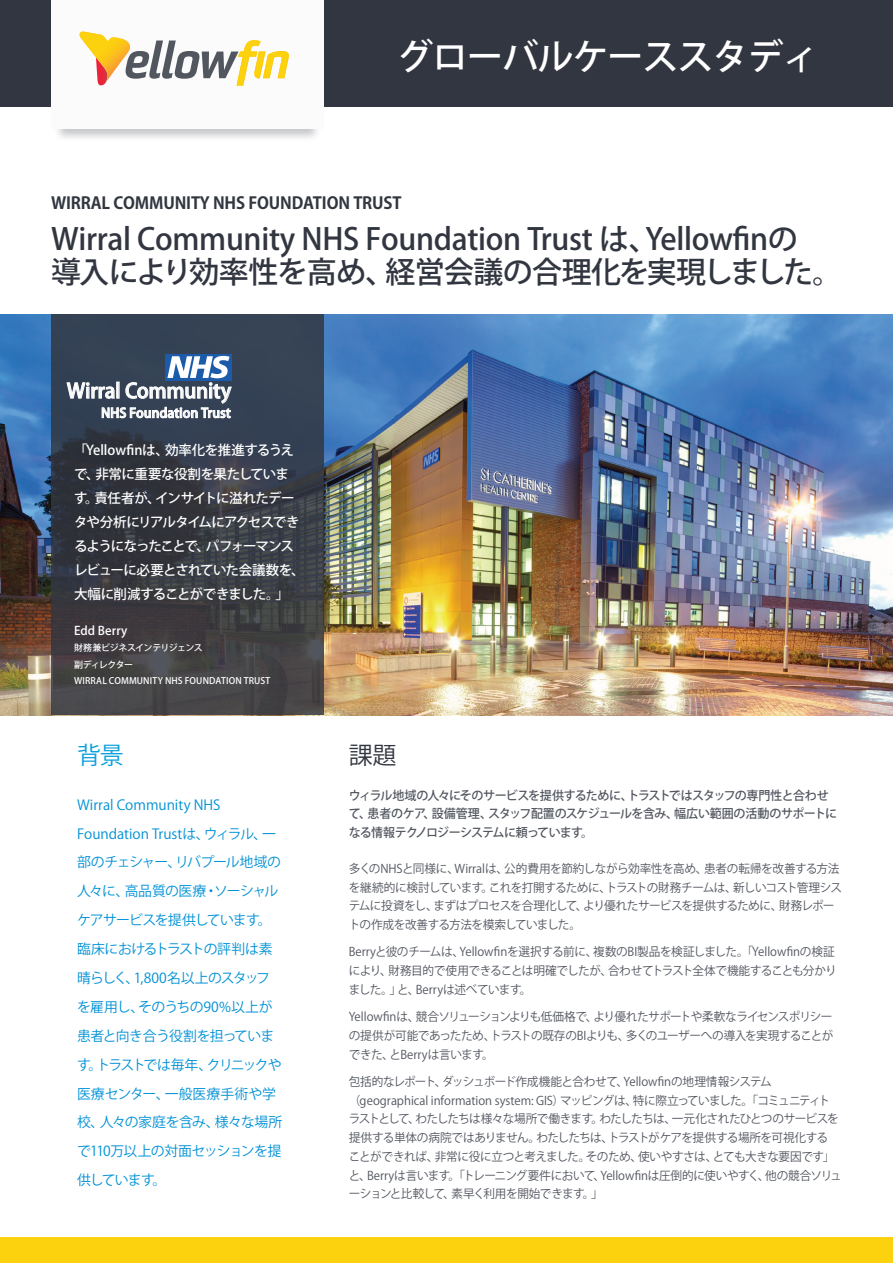
<style>
.page{position:relative;width:893px;height:1263px;background:#fff}
.page>*{position:absolute;margin:0;border:0;box-sizing:border-box;transform-origin:0 0}
.t1{font:500 36px "Koz Go Pro";letter-spacing:-.025em;color:#fff}
.t2{font:500 30px/33px "Koz Go Pro";letter-spacing:-.01em;color:#323640}
.t3{font:24px "Koz Go Pro";color:#0ba0db}
.t4{font:24px "Koz Go Pro";color:#323640}
.t5{font:500 20.1px "Koz Go Pro";letter-spacing:-.01em;color:#fff}
.t6{font:700 16.5px "Koz Go Pro";letter-spacing:-.01em;color:#323640}
.t7{font:13.8px/29px "Koz Go Pro";letter-spacing:-.04em;color:#0091d6}
.t8{font:500 13.5px/24px "Koz Go Pro";letter-spacing:-.05em;color:#fff}
.t9{font:500 12.9px "Koz Go Pro";letter-spacing:.005em;color:#fff}
.t10{font:500 12.3px/18.8px "Koz Go Pro";letter-spacing:-.045em;color:#52565f}
.t11{font:12px/18.8px "Koz Go Pro";letter-spacing:-.035em;color:#52565f}
.t12{font:500 12px "Koz Go Pro";letter-spacing:.01em;color:#fff}
.t13{font:500 9px/16.5px "Koz Go Pro";letter-spacing:.01em;color:#fff}
</style>
<div class="page">
<img style="left:0;top:315px;width:893px;height:400px">
<svg style="left:51px;top:315px;width:272px;height:400px"></svg>
<div style="left:165px;top:354px;width:67px;height:26px;background:#1c5ba9"></div>
<svg style="left:66px;top:356px;width:166px;height:66px"></svg>
<div style="left:0;top:1237px;width:893px;height:26px;background:#fcd10d"></div>
<div style="left:0;top:0;width:893px;height:106px;background:#323640"></div>
<div style="left:54px;top:92px;width:267px;height:51px;background:#323640;opacity:.28"></div>
<div style="left:51px;top:0;width:272px;height:129px;background:#fbfbfb"></div>
<svg style="left:79px;top:32px;width:210px;height:54px"></svg>
<h1 class="t1" style="left:397px;top:33px;width:423px">グローバルケーススタディ</h1>
<h3 class="t6" style="left:51px;top:192px;width:352px">WIRRAL COMMUNITY NHS FOUNDATION TRUST</h3>
<h2 class="t2" style="left:51px;top:224px;width:793px">Wirral Community NHS Foundation Trust は、Yellowfinの<br>導入により効率性を高め、経営会議の合理化を実現しました。</h2>
<h3 class="t5" style="left:67px;top:378px;width:166px">Wirral Community</h3>
<p class="t9" style="left:101px;top:405px;width:131px">NHS Foundation Trust</p>
<p class="t8" style="left:74px;top:438px;width:232px">「Yellowfinは、効率化を推進するうえで、非常に重要な役割を果たしています。責任者が、インサイトに溢れたデータや分析にリアルタイムにアクセスできるようになったことで、パフォーマンスレビューに必要とされていた会議数を、大幅に削減することができました。」</p>
<p class="t12" style="left:74px;top:623px;width:55px">Edd Berry</p>
<p class="t13" style="left:74px;top:640px;width:198px">財務兼ビジネスインテリジェンス<br>副ディレクター<br>WIRRAL COMMUNITY NHS FOUNDATION TRUST</p>
<h3 class="t3" style="left:77px;top:739px;width:48px">背景</h3>
<p class="t7" style="left:77px;top:790px;width:207px">Wirral Community NHS<br>Foundation Trustは、ウィラル、一部のチェシャー、リバプール地域の人々に、高品質の医療・ソーシャルケアサービスを提供しています。臨床におけるトラストの評判は素晴らしく、1,800名以上のスタッフを雇用し、そのうちの90%以上が患者と向き合う役割を担っています。トラストでは毎年、クリニックや医療センター、一般医療手術や学校、人々の家庭を含み、様々な場所で110万以上の対面セッションを提供しています。</p>
<h3 class="t4" style="left:349px;top:739px;width:49px">課題</h3>
<p class="t10" style="left:349px;top:786px;width:490px">ウィラル地域の人々にそのサービスを提供するために、トラストではスタッフの専門性と合わせて、患者のケア、設備管理、スタッフ配置のスケジュールを含み、幅広い範囲の活動のサポートになる情報テクノロジーシステムに頼っています。</p>
<p class="t11" style="left:349px;top:859px;width:495px">多くのNHSと同様に、Wirralは、公的費用を節約しながら効率性を高め、患者の転帰を改善する方法を継続的に検討しています。これを打開するために、トラストの財務チームは、新しいコスト管理システムに投資をし、まずはプロセスを合理化して、より優れたサービスを提供するために、財務レポートの作成を改善する方法を模索していました。</p>
<p class="t11" style="left:349px;top:943px;width:490px">Berryと彼のチームは、Yellowfinを選択する前に、複数のBI製品を検証しました。「Yellowfinの検証により、財務目的で使用できることは明確でしたが、合わせてトラスト全体で機能することも分かりました。」と、Berryは述べています。</p>
<p class="t11" style="left:349px;top:1008px;width:486px;text-align:justify">Yellowfinは、競合ソリューションよりも低価格で、より優れたサポートや柔軟なライセンスポリシーの提供が可能であったため、トラストの既存のBIよりも、多くのユーザーへの導入を実現することができた、とBerryは言います。</p>
<p class="t11" style="left:349px;top:1072px;width:495px">包括的なレポート、ダッシュボード作成機能と合わせて、Yellowfinの地理情報システム（geographical information system: GIS）マッピングは、特に際立っていました。「コミュニティトラストとして、わたしたちは様々な場所で働きます。わたしたちは、一元化されたひとつのサービスを提供する単体の病院ではありません。わたしたちは、トラストがケアを提供する場所を可視化することができれば、非常に役に立つと考えました。そのため、使いやすさは、とても大きな要因です」と、Berryは言います。「トレーニング要件において、Yellowfinは圧倒的に使いやすく、他の競合ソリューションと比較して、素早く利用を開始できます。」</p>
</div>
